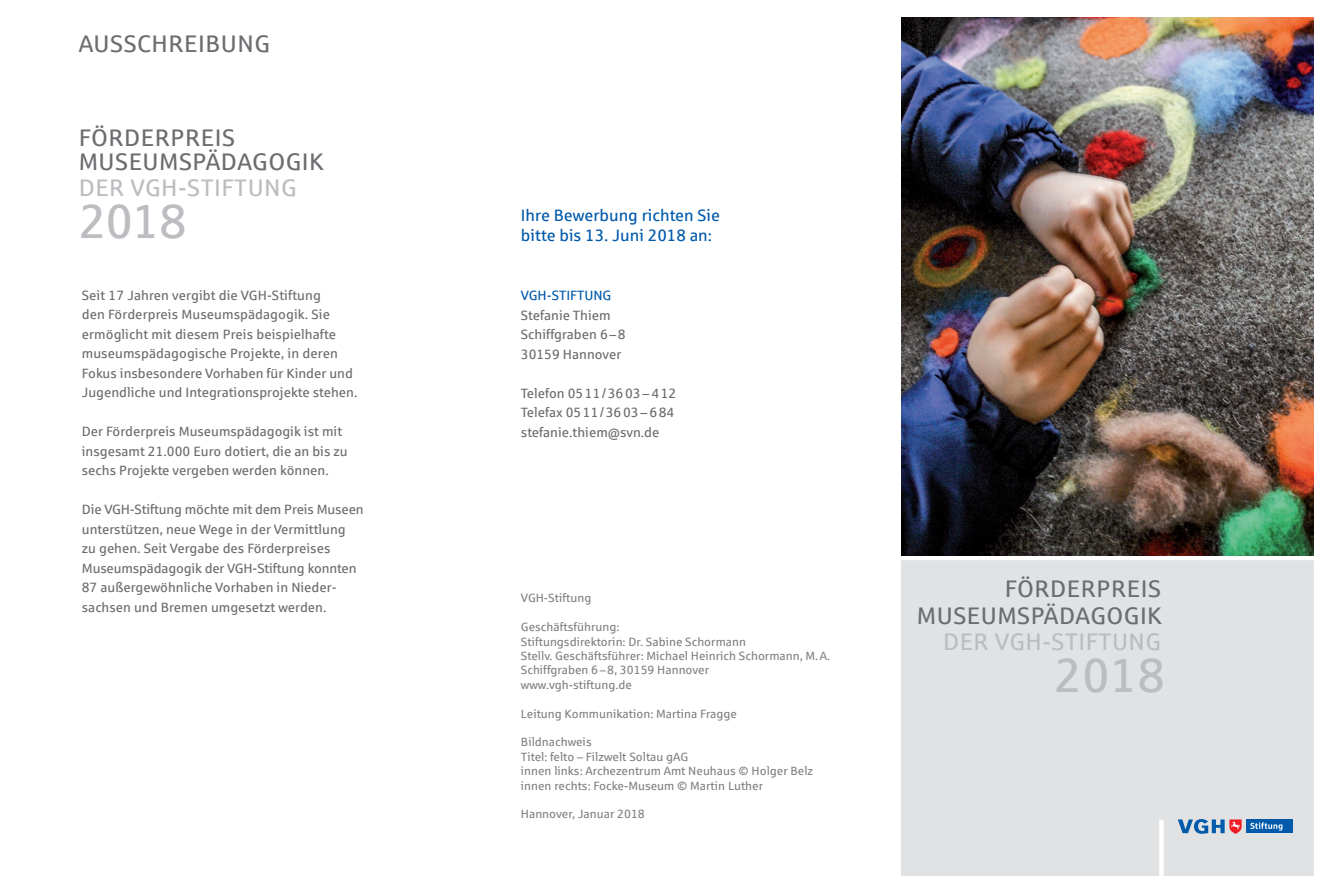
<style>
.page{position:relative;width:1331px;height:893px;background:#fff}
.page>*{position:absolute;margin:0;border:0;box-sizing:border-box;transform-origin:0 0}
.t1{font:48px "Sparkasse Rg";letter-spacing:-.01em;color:#bcbdc0}
.t2{font:24px "Sparkasse Rg";letter-spacing:.02em;color:#6c6d70}
.t3{font:24px "Sparkasse Rg";letter-spacing:.02em;color:#bcbdc0}
.t4{font:16.5px "Sparkasse Rg";color:#015aaa}
.t5{font:13.5px/19.5px "Sparkasse Rg";color:#6c6d70}
.t6{font:13.5px "Sparkasse Rg";color:#015aaa}
.t7{font:12px "Sparkasse Rg";color:#808285}
</style>
<div class="page">
<div style="left:901px;top:558px;width:413px;height:318px;background:#e1e2e4"></div>
<div style="left:1159px;top:820px;width:5px;height:57px;background:#fff"></div>
<hr style="left:898px;top:556px;width:428px;height:4px;background:#fff">
<div style="left:1246px;top:819px;width:47px;height:14px;background:#015aaa"></div>
<svg style="left:1178px;top:819px;width:64px;height:15px"></svg>
<svg style="left:1250px;top:822px;width:32px;height:9px"></svg>
<img style="left:901px;top:17px;width:413px;height:539px">
<p class="t2" style="left:79px;top:29px;width:193px">AUSSCHREIBUNG</p>
<p class="t2" style="left:79px;top:123px;width:158px">FÖRDERPREIS</p>
<p class="t2" style="left:79px;top:147px;width:247px">MUSEUMSPÄDAGOGIK</p>
<p class="t3" style="left:79px;top:173px;width:220px">DER VGH-STIFTUNG</p>
<p class="t1" style="left:79px;top:191px;width:110px">2018</p>
<p class="t5" style="left:82px;top:285px;width:241px">Seit 17 Jahren vergibt die VGH-Stiftung</p>
<p class="t5" style="left:82px;top:305px;width:256px">den Förderpreis Museumspädagogik. Sie ermöglicht mit diesem Preis beispielhafte</p>
<p class="t5" style="left:82px;top:344px;width:257px">museumspädagogische Projekte, in deren</p>
<p class="t5" style="left:82px;top:363px;width:273px">Fokus insbesondere Vorhaben für Kinder und</p>
<p class="t5" style="left:82px;top:383px;width:277px">Jugendliche und Integrationsprojekte stehen.</p>
<p class="t5" style="left:82px;top:422px;width:262px">Der Förderpreis Museumspädagogik ist mit</p>
<p class="t5" style="left:82px;top:441px;width:267px">insgesamt 21.000 Euro dotiert, die an bis zu</p>
<p class="t5" style="left:82px;top:461px;width:248px">sechs Projekte vergeben werden können.</p>
<p class="t5" style="left:82px;top:500px;width:283px">Die VGH-Stiftung möchte mit dem Preis Museen</p>
<p class="t5" style="left:82px;top:519px;width:265px">unterstützen, neue Wege in der Vermittlung</p>
<p class="t5" style="left:82px;top:539px;width:250px">zu gehen. Seit Vergabe des Förderpreises</p>
<p class="t5" style="left:82px;top:558px;width:276px">Museumspädagogik der VGH-Stiftung konnten</p>
<p class="t5" style="left:82px;top:578px;width:256px">87 außergewöhnliche Vorhaben in Nieder-</p>
<p class="t5" style="left:82px;top:597px;width:246px">sachsen und Bremen umgesetzt werden.</p>
<p class="t4" style="left:521px;top:206px;width:201px">Ihre Bewerbung richten Sie</p>
<p class="t4" style="left:521px;top:225px;width:193px">bitte bis 13. Juni 2018 an:</p>
<p class="t6" style="left:521px;top:287px;width:92px">VGH-STIFTUNG</p>
<p class="t5" style="left:521px;top:305px;width:91px">Stefanie Thiem</p>
<p class="t5" style="left:521px;top:324px;width:106px">Schiffgraben 6–8</p>
<p class="t5" style="left:521px;top:344px;width:102px">30159 Hannover</p>
<p class="t5" style="left:521px;top:383px;width:157px">Telefon 0511/3603– 412</p>
<p class="t5" style="left:521px;top:402px;width:155px">Telefax 0511/3603– 684</p>
<p class="t5" style="left:521px;top:422px;width:140px">stefanie.thiem@svn.de</p>
<p class="t7" style="left:521px;top:591px;width:72px">VGH-Stiftung</p>
<p class="t7" style="left:521px;top:620px;width:100px">Geschäftsführung:</p>
<p class="t7" style="left:521px;top:634px;width:227px">Stiftungsdirektorin: Dr. Sabine Schormann</p>
<p class="t7" style="left:521px;top:648px;width:311px">Stellv. Geschäftsführer: Michael Heinrich Schormann, M.A.</p>
<p class="t7" style="left:521px;top:663px;width:190px">Schiffgraben 6–8, 30159 Hannover</p>
<p class="t7" style="left:521px;top:677px;width:113px">www.vgh-stiftung.de</p>
<p class="t7" style="left:521px;top:706px;width:218px">Leitung Kommunikation: Martina Fragge</p>
<p class="t7" style="left:521px;top:735px;width:72px">Bildnachweis</p>
<p class="t7" style="left:521px;top:749px;width:169px">Titel: felto – Filzwelt Soltau gAG</p>
<p class="t7" style="left:521px;top:764px;width:294px">innen links: Archezentrum Amt Neuhaus © Holger Belz</p>
<p class="t7" style="left:521px;top:778px;width:244px">innen rechts: Focke-Museum © Martin Luther</p>
<p class="t7" style="left:521px;top:807px;width:125px">Hannover, Januar 2018</p>
<p class="t2" style="left:1005px;top:574px;width:158px">FÖRDERPREIS</p>
<p class="t2" style="left:917px;top:601px;width:247px">MUSEUMSPÄDAGOGIK</p>
<p class="t3" style="left:943px;top:627px;width:220px">DER VGH-STIFTUNG</p>
<p class="t1" style="left:1054px;top:646px;width:112px">2018</p>
</div>
